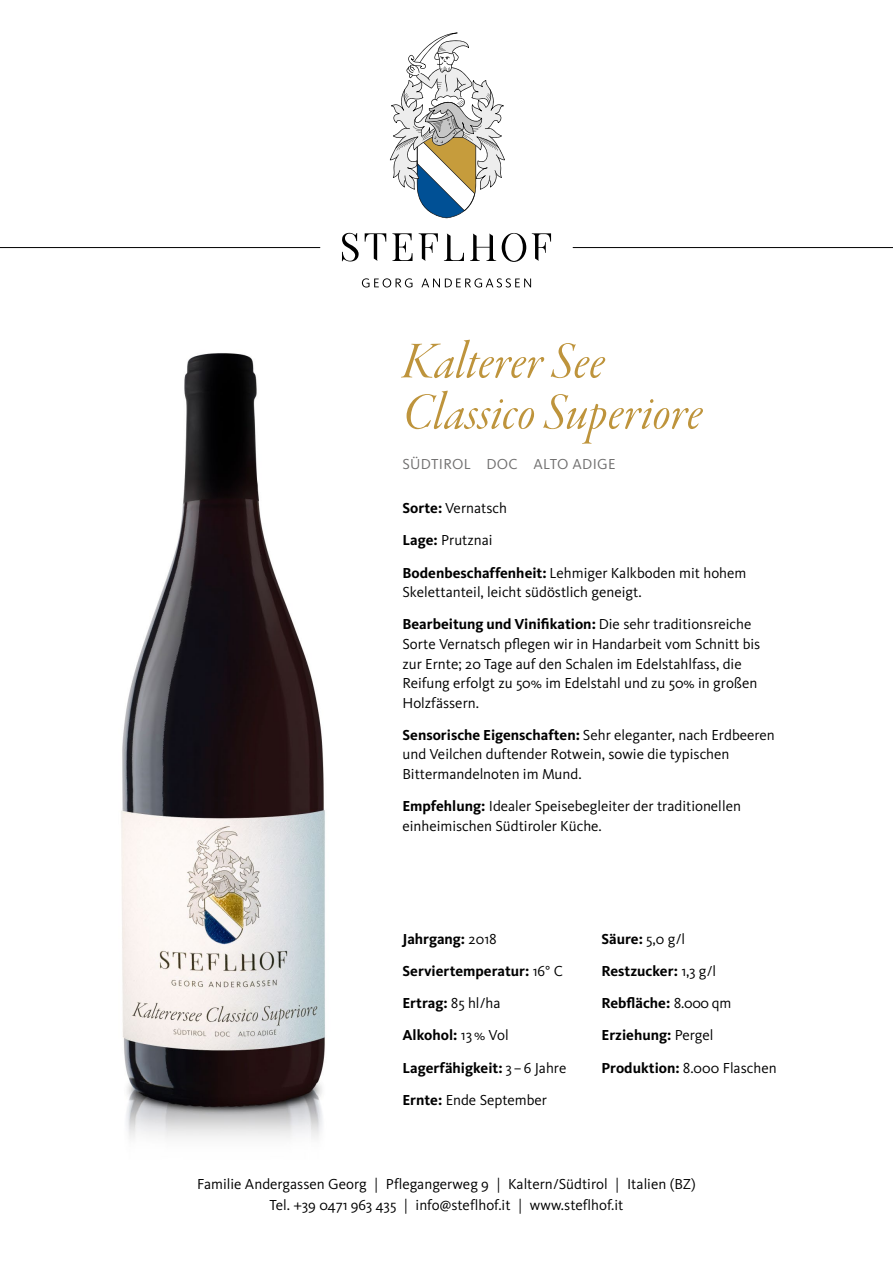
<style>
.page{position:relative;width:893px;height:1263px;background:#fff}
.page>*{position:absolute;margin:0;border:0;box-sizing:border-box;transform-origin:0 0}
.t1{font:54.6px/51px "Garamond Premr Pro It Disp";color:#be943c}
.t2{font:15px/19.5px "Kievit";color:#000}
.t3{font:700 15px/32.2px "Kievit";color:#000}
.t4{font:15px "Kievit";letter-spacing:.02em;color:#706f6f}
.s1{font-weight:700}
.s2{font-weight:400}
</style>
<div class="page">
<svg style="left:342px;top:233px;width:209px;height:29px"></svg>
<svg style="left:390px;top:33px;width:115px;height:185px"></svg>
<svg style="left:362px;top:278px;width:169px;height:9px"></svg>
<hr style="left:0;top:247px;width:320px;height:1px;background:#000">
<hr style="left:573px;top:247px;width:320px;height:1px;background:#000">
<img style="left:121px;top:353px;width:204px;height:786px">
<h1 class="t1" style="left:402px;top:339px;width:301px">Kalterer See<br>Classico Superiore</h1>
<p class="t4" style="left:402px;top:455px;width:215px">SÜDTIROL DOC ALTO ADIGE</p>
<p class="t2" style="left:402px;top:492px;width:345px;line-height:32.2px"><span class="s1">Sorte:</span> Vernatsch<br><span class="s1">Lage:</span> Prutznai<br><span class="s1">Bodenbeschaffenheit:</span> Lehmiger Kalkboden mit hohem</p>
<p class="t2" style="left:402px;top:576px;width:350px;line-height:32.2px">Skelettanteil, leicht südöstlich geneigt.<br><span class="s1">Bearbeitung und Vinifikation:</span> Die sehr traditionsreiche</p>
<p class="t2" style="left:402px;top:634px;width:359px">Sorte Vernatsch pflegen wir in Handarbeit vom Schnitt bis zur Ernte; 20 Tage auf den Schalen im Edelstahlfass, die Reifung erfolgt zu 50% im Edelstahl und zu 50% in großen Holzfässern.</p>
<p class="t2" style="left:402px;top:725px;width:374px"><span class="s1">Sensorische Eigenschaften:</span> Sehr eleganter, nach Erdbeeren und Veilchen duftender Rotwein, sowie die typischen<br>Bittermandelnoten im Mund.</p>
<p class="t2" style="left:402px;top:796px;width:340px"><span class="s1">Empfehlung:</span> Idealer Speisebegleiter der traditionellen einheimischen Südtiroler Küche.</p>
<p class="t3" style="left:402px;top:922px;width:165px">Jahrgang: <span class="s2">2018<br></span>Serviertemperatur: <span class="s2">16° C<br></span>Ertrag: <span class="s2">85 hl/ha<br></span>Alkohol: <span class="s2">13% Vol<br></span>Lagerfähigkeit: <span class="s2">3–6 Jahre<br></span>Ernte: <span class="s2">Ende September</span></p>
<p class="t3" style="left:602px;top:922px;width:177px">Säure: <span class="s2">5,0 g/l<br></span>Restzucker: <span class="s2">1,3 g/l<br></span>Rebfläche: <span class="s2">8.000 qm<br></span>Erziehung: <span class="s2">Pergel<br></span>Produktion: <span class="s2">8.000 Flaschen</span></p>
<p class="t2" style="left:197px;top:1174px;width:500px;line-height:21px;text-align:center">Familie Andergassen Georg | Pflegangerweg 9 | Kaltern/Südtirol | Italien (BZ)<br>Tel. +39 0471 963 435 | info@steflhof.it | www.steflhof.it</p>
</div>
